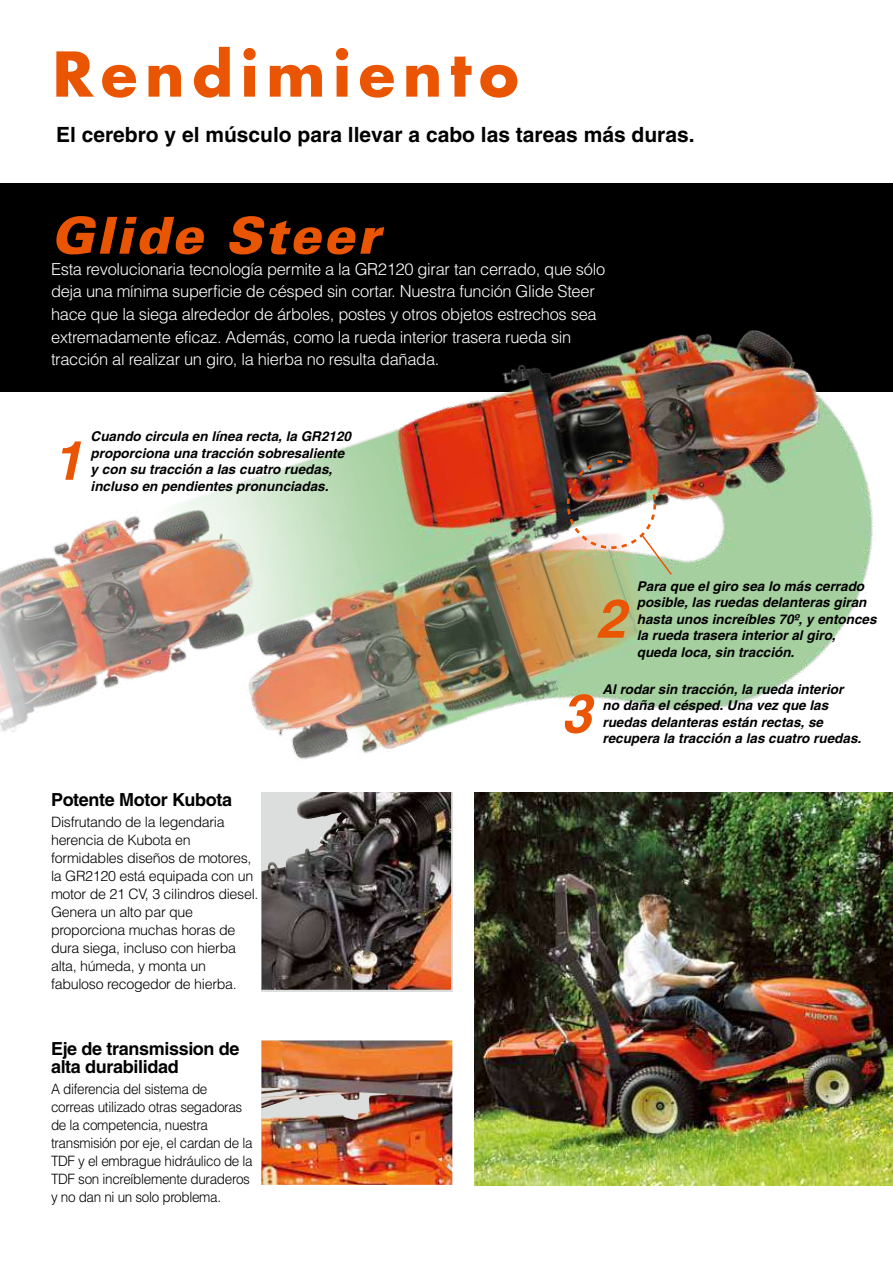
<style>
.page{position:relative;width:893px;height:1263px;background:#fff}
.page>*{position:absolute;margin:0;border:0;box-sizing:border-box;transform-origin:0 0}
.t1{font:700 60px "Futura";letter-spacing:.125em;color:#ea5504}
.t2{font:italic 700 54px "Helvetica";color:#ea5504}
.t3{font:italic 900 51px "Univers";letter-spacing:.05em;color:#ea5504}
.t4{font:700 21px "Helvetica";color:#000}
.t5{font:700 18px/18px "Helvetica";letter-spacing:-.02em;color:#000}
.t6{font:300 16.5px/22.5px "Helvetica";letter-spacing:-.02em;color:#fff}
.t7{font:300 14.25px/18px "Helvetica";letter-spacing:-.02em;color:#000}
.t8{font:300 14.25px/18px "Helvetica";letter-spacing:-.02em;color:#000;scale:.95 1}
.t9{font:italic 700 13.5px/16.5px "Helvetica";color:#000}
</style>
<div class="page">
<div style="left:0;top:183px;width:893px;height:208px;background:#000"></div>
<img style="left:475px;top:959px;width:418px;height:226px">
<img style="left:0;top:330px;width:893px;height:629px">
<div style="left:567px;top:459px;width:89px;height:90px;border:3px dashed #ea5504;border-radius:50%"></div>
<svg style="left:640px;top:534px;width:33px;height:42px"></svg>
<svg style="left:261px;top:792px;width:192px;height:200px"></svg>
<img style="left:261px;top:792px;width:190px;height:198px">
<img style="left:261px;top:1040px;width:191px;height:145px">
<h1 class="t1" style="left:53px;top:32px;width:468px">Rendimiento</h1>
<h3 class="t4" style="left:56px;top:122px;width:640px">El cerebro y el músculo para llevar a cabo las tareas más duras.</h3>
<h3 class="t3" style="left:51px;top:204px;width:330px">Glide Steer</h3>
<p class="t6" style="left:51px;top:257px;width:556px">Esta revolucionaria tecnología permite a la GR2120 girar tan cerrado, que sólo deja una mínima superficie de césped sin cortar. Nuestra función Glide Steer hace que la siega alrededor de árboles, postes y otros objetos estrechos sea extremadamente eficaz. Además, como la rueda interior trasera rueda sin tracción al realizar un giro, la hierba no resulta dañada.</p>
<h2 class="t2" style="left:53px;top:428px;width:32px">1</h2>
<p class="t9" style="left:91px;top:428px;width:262px">Cuando circula en línea recta, la GR2120 proporciona una tracción sobresaliente y con su tracción a las cuatro ruedas, incluso en pendientes pronunciadas.</p>
<h3 class="t5" style="left:51px;top:791px;width:183px">Potente Motor Kubota</h3>
<p class="t7" style="left:51px;top:813px;width:209px">Disfrutando de la legendaria herencia de Kubota en formidables diseños de motores, la GR2120 está equipada con un motor de 21 CV, 3 cilindros diesel.<br>Genera un alto par que proporciona muchas horas de dura siega, incluso con hierba alta, húmeda, y monta un fabuloso recogedor de hierba.</p>
<h3 class="t5" style="left:51px;top:1039px;width:190px">Eje de transmission de alta durabilidad</h3>
<p class="t8" style="left:51px;top:1079px;width:214px">A diferencia del sistema de correas utilizado otras segadoras de la competencia, nuestra transmisión por eje, el cardan de la<br>TDF y el embrague hidráulico de la<br>TDF son increíblemente duraderos y no dan ni un solo problema.</p>
<p class="t9" style="left:637px;top:577px;width:241px">Para que el giro sea lo más cerrado posible, las ruedas delanteras giran hasta unos increíbles 70º, y entonces la rueda trasera interior al giro, queda loca, sin tracción.</p>
<p class="t9" style="left:602px;top:680px;width:260px">Al rodar sin tracción, la rueda interior no daña el césped. Una vez que las ruedas delanteras están rectas, se recupera la tracción a las cuatro ruedas.</p>
<h2 class="t2" style="left:596px;top:586px;width:32px">2</h2>
<h2 class="t2" style="left:561px;top:680px;width:32px">3</h2>
</div>
